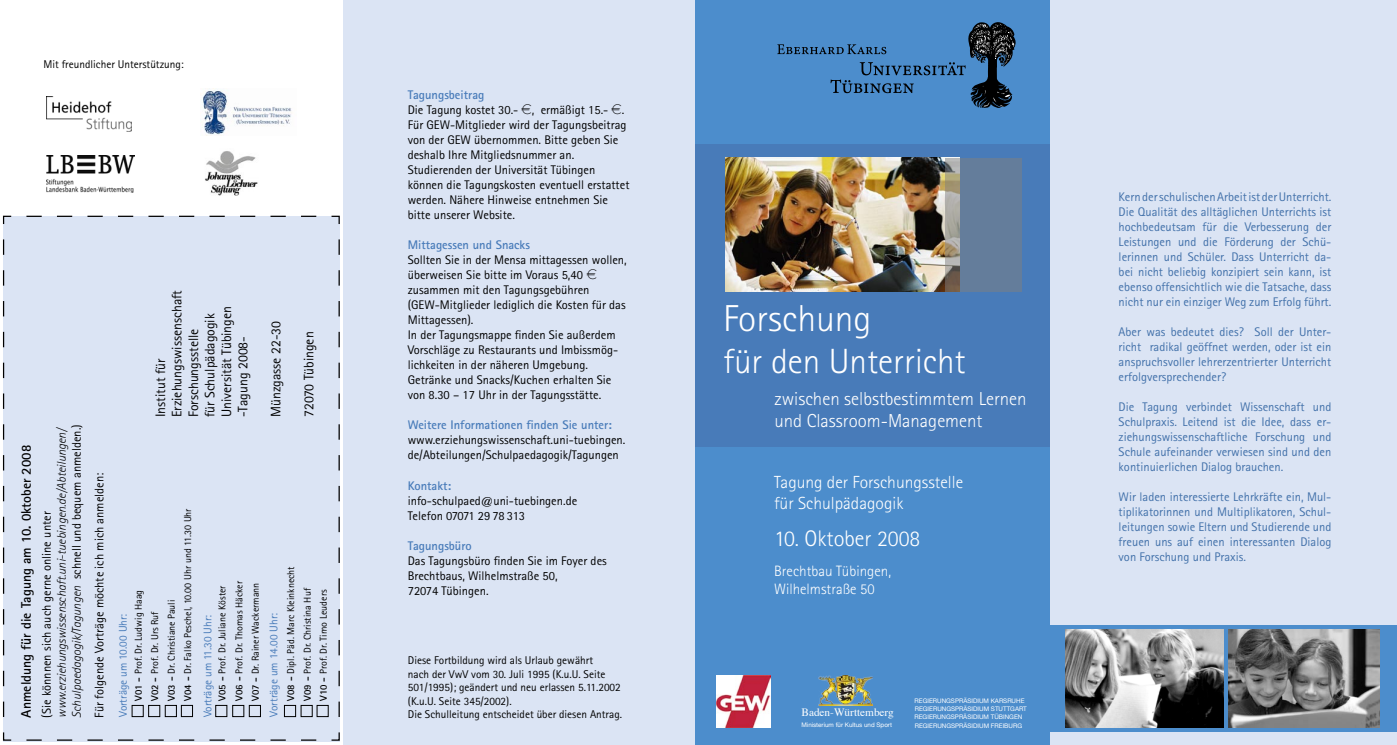
<style>
.page{position:relative;width:1397px;height:745px;background:#fff}
.page>*{position:absolute;margin:0;border:0;box-sizing:border-box;transform-origin:0 0}
.t1{font:300 37.5px "Rotis Sans Serif";color:#fff}
.t2{font:300 35px "Rotis Sans Serif";color:#fff}
.t3{font:300 22.5px "Rotis Sans Serif";color:#fff}
.t4{font:300 18.75px/22.5px "Rotis Sans Serif";color:#fff}
.t5{font:300 17.5px/21px "Rotis Sans Serif";color:#fff}
.t6{font:300 15px/18px "Rotis Sans Serif";color:#fff}
.t7{font:13.75px/16.5px "Rotis Sans Serif";color:#000}
.t8{font:700 13.75px "Rotis Sans Serif";color:#000}
.t9{font:12.5px/15px "Rotis Sans Serif";color:#000}
.t10{font:12.5px/15px "Rotis Sans Serif";color:#4271aa;text-align:justify}
.t11{font:italic 300 12.5px/15px "Rotis Sans Serif";color:#000}
.t12{font:700 12.5px "Rotis Sans Serif";color:#487bb9}
.t13{font:11.25px/13.5px "Rotis Sans Serif";color:#000}
.t14{font:11.25px "Rotis Sans Serif";color:#487bb9}
.t15{font:11.25px "Times";color:#fff}
.t16{font:10px "Rotis Sans Serif";color:#000}
.t17{font:6.25px "Helvetica Neue";color:#fff}
.s1{font-weight:400;font-style:normal}
.s2{font-weight:700}
.s3{font-weight:700;color:#487bb9}
.s4{font-family:"Eurofont"}
</style>
<div class="page">
<div style="left:344px;top:0;width:350px;height:744px;background:#dbe4f4"></div>
<div style="left:1048px;top:0;width:348px;height:744px;background:#dbe4f4"></div>
<div style="left:695px;top:0;width:354px;height:744px;background:#4c8dcc"></div>
<div style="left:695px;top:144px;width:354px;height:302px;background:#487bb9"></div>
<img style="left:818px;top:675px;width:54px;height:30px">
<div style="left:2px;top:215px;width:338px;height:525px;background:#dbe4f4"></div>
<div style="left:215px;top:704px;width:12px;height:12px;border:1px solid #000"></div>
<div style="left:249px;top:704px;width:12px;height:12px;border:1px solid #000"></div>
<div style="left:232px;top:704px;width:12px;height:12px;border:1px solid #000"></div>
<div style="left:284px;top:704px;width:12px;height:12px;border:1px solid #000"></div>
<div style="left:181px;top:704px;width:12px;height:12px;border:1px solid #000"></div>
<div style="left:165px;top:704px;width:12px;height:12px;border:1px solid #000"></div>
<div style="left:148px;top:704px;width:12px;height:12px;border:1px solid #000"></div>
<img style="left:47px;top:97px;width:85px;height:34px">
<img style="left:47px;top:155px;width:87px;height:37px">
<img style="left:202px;top:88px;width:90px;height:47px">
<svg style="left:1049px;top:625px;width:347px;height:106px;background:#518ac0"></svg>
<img style="left:1065px;top:629px;width:158px;height:97px">
<img style="left:1227px;top:629px;width:151px;height:97px">
<img style="left:716px;top:675px;width:54px;height:52px">
<img style="left:725px;top:158px;width:234px;height:134px">
<svg style="left:945px;top:158px;width:77px;height:133px;background:#6f8297"></svg>
<svg style="left:777px;top:22px;width:238px;height:86px"></svg>
<img style="left:205px;top:151px;width:53px;height:45px">
<p class="t13" style="left:43px;top:58px;width:142px">Mit freundlicher Unterstützung:</p>
<p class="t7" style="left:152px;top:417px;width:129px;rotate:-90deg">Institut für<br>Erziehungswissenschaft<br>Forschungsstelle<br>für Schulpädagogik<br>Universität Tübingen -Tagung 2008-</p>
<p class="t7" style="left:267px;top:417px;width:98px;rotate:-90deg">Münzgasse 22-30</p>
<p class="t7" style="left:300px;top:417px;width:87px;rotate:-90deg">72070 Tübingen</p>
<p class="t11" style="left:39px;top:717px;width:294px;rotate:-90deg"><span class="s1">(Sie könnnen sich auch gerne online unter </span>www.erziehungswissenschaft.uni-tuebingen.de/Abteilungen/<br>Schulpaedagogik/Tagungen <span class="s1">schnell und bequem anmelden.)</span></p>
<p class="t8" style="left:17px;top:717px;width:274px;rotate:-90deg">Anmeldung für die Tagung am 10. 0ktober 2008</p>
<p class="t9" style="left:91px;top:717px;width:246px;rotate:-90deg">Für folgende Vorträge möchte ich mich anmelden:</p>
<p class="t16" style="left:182px;top:700px;width:194px;rotate:-90deg"><span class="s2">V04 -</span> Dr. Falko Peschel, 10.00 Uhr und 11.30 Uhr</p>
<p class="t16" style="left:285px;top:700px;width:136px;rotate:-90deg"><span class="s2">V08 -</span> Dipl. Päd. Marc Kleinknecht</p>
<p class="t16" style="left:233px;top:700px;width:121px;rotate:-90deg"><span class="s2">V06 -</span> Prof. Dr. Thomas Häcker</p>
<p class="t16" style="left:301px;top:700px;width:114px;rotate:-90deg"><span class="s2">V09 -</span> Prof. Dr. Christina Huf</p>
<p class="t16" style="left:216px;top:700px;width:116px;rotate:-90deg"><span class="s2">V05 -</span> Prof. Dr. Juliane Köster</p>
<p class="t16" style="left:250px;top:700px;width:119px;rotate:-90deg"><span class="s2">V07 -</span> Dr. Rainer Wackermann</p>
<p class="t16" style="left:132px;top:700px;width:112px;rotate:-90deg"><span class="s2">V01 -</span> Prof. Dr. Ludwig Haag</p>
<p class="t16" style="left:166px;top:700px;width:102px;rotate:-90deg"><span class="s2">V03 -</span> Dr. Christiane Pauli</p>
<p class="t16" style="left:149px;top:700px;width:91px;rotate:-90deg"><span class="s2">V02 -</span> Prof. Dr. Urs Ruf</p>
<p class="t14" style="left:116px;top:716px;width:105px;rotate:-90deg">Vorträge um 10.00 Uhr:</p>
<p class="t14" style="left:201px;top:716px;width:104px;rotate:-90deg">Vorträge um 11.30 Uhr:</p>
<p class="t14" style="left:267px;top:716px;width:105px;rotate:-90deg">Vorträge um 14.00 Uhr:</p>
<p class="t16" style="left:317px;top:700px;width:112px;rotate:-90deg"><span class="s2">V10 -</span> Prof. Dr. Timo Leuders</p>
<p class="t9" style="left:407px;top:87px;width:223px"><span class="s3">Tagungsbeitrag<br></span>Die Tagung kostet 30.- <span class="s4">V</span>, ermäßigt 15.- <span class="s4">V</span>.<br>Für GEW-Mitglieder wird der Tagungsbeitrag von der GEW übernommen. Bitte geben Sie deshalb Ihre Mitgliedsnummer an.<br>Studierenden der Universität Tübingen können die Tagungskosten eventuell erstattet werden. Nähere Hinweise entnehmen Sie bitte unserer Website.</p>
<p class="t9" style="left:407px;top:237px;width:220px"><span class="s3">Mittagessen und Snacks<br></span>Sollten Sie in der Mensa mittagessen wollen, überweisen Sie bitte im Voraus 5,40 <span class="s4">V </span>zusammen mit den Tagungsgebühren (GEW-Mitglieder lediglich die Kosten für das Mittagessen).<br>In der Tagungsmappe finden Sie außerdem Vorschläge zu Restaurants und Imbissmög&shy;lichkeiten in der näheren Umgebung.</p>
<p class="t9" style="left:407px;top:372px;width:205px">Getränke und Snacks/Kuchen erhalten Sie von 8.30 – 17 Uhr in der Tagungsstätte.</p>
<p class="t12" style="left:407px;top:417px;width:206px">Weitere Informationen finden Sie unter:</p>
<p class="t9" style="left:407px;top:432px;width:219px">www.erziehungswissenschaft.uni-tuebingen. de/Abteilungen/Schulpaedagogik/Tagungen</p>
<p class="t9" style="left:407px;top:477px;width:171px"><span class="s3">Kontakt: </span>info-schulpaed@uni-tuebingen.de<br>Telefon 07071 29 78 313</p>
<p class="t9" style="left:407px;top:537px;width:200px"><span class="s3">Tagungsbüro<br></span>Das Tagungsbüro finden Sie im Foyer des<br>Brechtbaus, Wilhelmstraße 50,<br>72074 Tübingen.</p>
<p class="t13" style="left:408px;top:653px;width:216px">Diese Fortbildung wird als Urlaub gewährt<br>nach der VwV vom 30. Juli 1995 (K.u.U. Seite 501/1995); geändert und neu erlassen 5.11.2002 (K.u.U. Seite 345/2002).<br>Die Schulleitung entscheidet über diesen Antrag.</p>
<p class="t1" style="left:723px;top:297px;width:150px">Forschung</p>
<p class="t2" style="left:723px;top:341px;width:244px">für den Unterricht</p>
<p class="t4" style="left:774px;top:386px;width:254px">zwischen selbstbestimmtem Lernen und Classroom-Management</p>
<p class="t5" style="left:774px;top:471px;width:190px">Tagung der Forschungsstelle für Schulpädagogik</p>
<p class="t3" style="left:774px;top:525px;width:148px">10. Oktober 2008</p>
<p class="t6" style="left:774px;top:562px;width:118px">Brechtbau Tübingen,<br>Wilhelmstraße 50</p>
<p class="t15" style="left:801px;top:701px;width:94px">Baden-Württemberg</p>
<p class="t17" style="left:801px;top:721px;width:92px">Ministerium für Kultus und Sport</p>
<p class="t17" style="left:914px;top:696px;width:111px">REGIERUNGSPRÄSIDIUM KARSRUHE</p>
<p class="t17" style="left:914px;top:705px;width:114px">REGIERUNGSPRÄSIDIUM STUTTGART</p>
<p class="t17" style="left:914px;top:713px;width:109px">REGIERUNGSPRÄSIDIUM TÜBINGEN</p>
<p class="t17" style="left:914px;top:721px;width:109px">REGIERUNGSPRÄSIDIUM FREIBURG</p>
<p class="t10" style="left:1118px;top:188px;width:214px">Kern der schulischen Arbeit ist der Unterricht.<br>Die Qualität des alltäglichen Unterrichts ist hochbedeutsam für die Verbesserung der</p>
<p class="t10" style="left:1118px;top:233px;width:214px">Leistungen und die Förderung der Schü&shy;lerinnen und Schüler. Dass Unterricht da&shy;bei nicht beliebig konzipiert sein kann, ist ebenso offensichtlich wie die Tatsache, dass nicht nur ein einziger Weg zum Erfolg führt.</p>
<p class="t10" style="left:1118px;top:323px;width:214px">Aber was bedeutet dies? Soll der Unter&shy;richt radikal geöffnet werden, oder ist ein anspruchsvoller lehrerzentrierter Unterricht erfolgversprechender?</p>
<p class="t10" style="left:1118px;top:398px;width:214px">Die Tagung verbindet Wissenschaft und Schulpraxis. Leitend ist die Idee, dass er&shy;ziehungswissenschaftliche Forschung und Schule aufeinander verwiesen sind und den kontinuierlichen Dialog brauchen.</p>
<p class="t10" style="left:1118px;top:488px;width:214px">Wir laden interessierte Lehrkräfte ein, Mul&shy;tiplikatorinnen und Multiplikatoren, Schul&shy;leitungen sowie Eltern und Studierende und freuen uns auf einen interessanten Dialog von Forschung und Praxis.</p>
</div>
